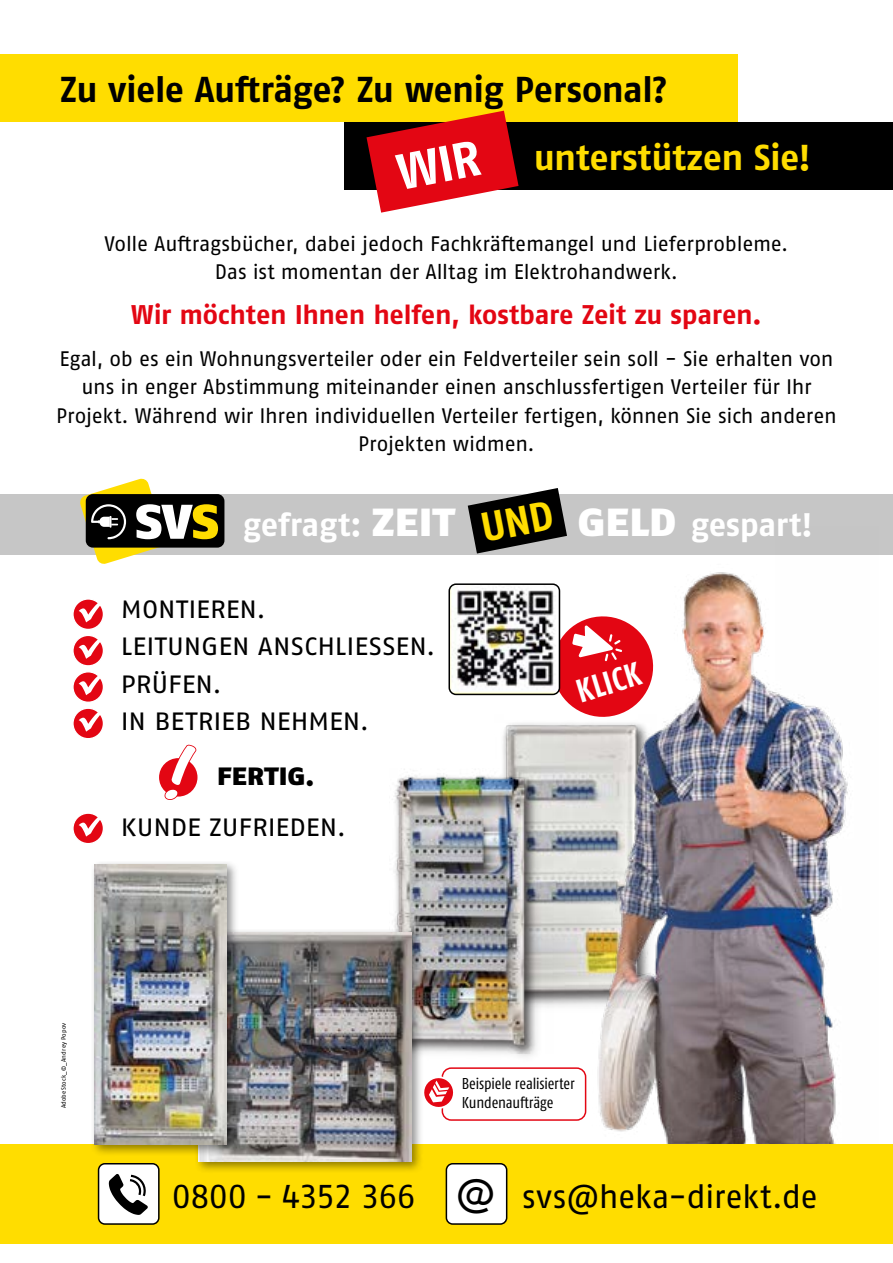
<style>
.page{position:relative;width:893px;height:1263px;background:#fff}
.page>*{position:absolute;margin:0;border:0;box-sizing:border-box;transform-origin:0 0}
.t1{font:900 39.15px "Fago Pro Extd";color:#fff}
.t2{font:700 36px "Fago Pro";letter-spacing:-.015em;color:#000}
.t3{font:700 36px "Fago Pro";letter-spacing:-.01em;color:#fd0}
.t4{font:33px "Fago Pro";letter-spacing:-.02em;color:#000}
.t5{font:700 condensed 32.7px "Fago Pro";color:#fff}
.t6{font:700 32.55px "Fago Pro";letter-spacing:-.01em;color:#fff}
.t7{font:700 27px "Fago Pro";letter-spacing:-.01em;color:#e30613}
.t8{font:25.05px/37.5px "Fago Pro Extd";color:#000}
.t9{font:900 25.05px "Fago Pro Extd";letter-spacing:.005em;color:#000}
.t10{font:21px/28.5px "Fago Pro";letter-spacing:-.015em;color:#000;text-align:center}
.t11{font:condensed 15.75px "Fago Pro";letter-spacing:-.01em;color:#000}
.t12{font:6.3px "Fago Pro";letter-spacing:.025em;color:#000}
.s1{font-family:"Fago Pro Extd";font-weight:900;font-size:39.15px}
</style>
<div class="page">
<div style="left:0;top:54px;width:737px;height:68px;background:#fd0"></div>
<div style="left:344px;top:122px;width:549px;height:68px;background:#000"></div>
<div style="left:0;top:494px;width:893px;height:60px;background:#c6c6c6"></div>
<svg style="left:72px;top:598px;width:32px;height:32px"></svg>
<svg style="left:79px;top:598px;width:25px;height:24px"></svg>
<svg style="left:72px;top:635px;width:32px;height:31px"></svg>
<svg style="left:79px;top:635px;width:25px;height:24px"></svg>
<svg style="left:72px;top:671px;width:32px;height:32px"></svg>
<svg style="left:79px;top:671px;width:25px;height:24px"></svg>
<svg style="left:72px;top:707px;width:32px;height:32px"></svg>
<svg style="left:79px;top:702px;width:25px;height:30px"></svg>
<svg style="left:72px;top:812px;width:32px;height:32px"></svg>
<svg style="left:79px;top:812px;width:25px;height:24px"></svg>
<svg style="left:157px;top:756px;width:42px;height:42px"></svg>
<img style="left:503px;top:723px;width:77px;height:283px">
<div style="left:86px;top:494px;width:138px;height:54px;background:#000;border-radius:7px"></div>
<svg style="left:80px;top:478px;width:138px;height:86px"></svg>
<img style="left:394px;top:769px;width:160px;height:284px">
<div style="left:442px;top:1067px;width:144px;height:54px;border:2px solid #e30613;border-radius:9px"></div>
<svg style="left:424px;top:1072px;width:29px;height:40px"></svg>
<div style="left:0;top:1144px;width:893px;height:100px;background:#fd0"></div>
<img style="left:580px;top:554px;width:298px;height:590px">
<div style="left:194px;top:929px;width:230px;height:244px;background:#000;opacity:.45"></div>
<img style="left:199px;top:932px;width:212px;height:229px">
<div style="left:90px;top:861px;width:148px;height:295px;background:#000;opacity:.45"></div>
<img style="left:94px;top:864px;width:132px;height:280px">
<div style="left:99px;top:1164px;width:60px;height:60px;background:#fff;border-radius:6px"></div>
<div style="left:98px;top:1163px;width:62px;height:62px;border:2px solid #000;border-radius:6px"></div>
<svg style="left:109px;top:1174px;width:39px;height:41px"></svg>
<div style="left:446px;top:1164px;width:61px;height:60px;background:#fff;border-radius:6px"></div>
<div style="left:446px;top:1163px;width:61px;height:62px;border:2px solid #000;border-radius:6px"></div>
<svg style="left:546px;top:609px;width:114px;height:115px"></svg>
<img style="left:451px;top:586px;width:108px;height:108px">
<div style="left:448px;top:583px;width:112px;height:112px;border:2px solid #000;border-radius:7px"></div>
<svg style="left:366px;top:111px;width:153px;height:102px"></svg>
<svg style="left:164px;top:756px;width:32px;height:42px"></svg>
<svg style="left:468px;top:488px;width:99px;height:65px"></svg>
<h2 class="t2" style="left:60px;top:68px;width:609px">Zu viele Aufträge? Zu wenig Personal?</h2>
<h2 class="t3" style="left:534px;top:136px;width:279px">unterstützen Sie!</h2>
<p class="t10" style="left:105px;top:229px;width:685px">Volle Auftragsbücher, dabei jedoch Fachkräftemangel und Lieferprobleme.<br>Das ist momentan der Alltag im Elektrohandwerk.</p>
<p class="t7" style="left:131px;top:299px;width:632px">Wir möchten Ihnen helfen, kostbare Zeit zu sparen.</p>
<p class="t10" style="left:56px;top:344px;width:782px">Egal, ob es ein Wohnungsverteiler oder ein Feldverteiler sein soll - Sie erhalten von uns in enger Abstimmung miteinander einen anschlussfertigen Verteiler für Ihr Projekt. Während wir Ihren individuellen Verteiler fertigen, können Sie sich anderen Projekten widmen.</p>
<h3 class="t6" style="left:242px;top:505px;width:213px">gefragt: <span class="s1">ZEIT</span></h3>
<h1 class="t1" style="left:577px;top:499px;width:101px">GELD</h1>
<h3 class="t6" style="left:690px;top:505px;width:124px">gespart!</h3>
<p class="t8" style="left:121px;top:590px;width:316px">MONTIEREN.<br>LEITUNGEN ANSCHLIESSEN.<br>PRÜFEN.<br>IN BETRIEB NEHMEN.</p>
<p class="t9" style="left:217px;top:761px;width:99px">FERTIG.</p>
<p class="t8" style="left:121px;top:809px;width:227px">KUNDE ZUFRIEDEN.</p>
<h3 class="t5" style="left:571px;top:673px;width:67px;rotate:-17deg">KLICK</h3>
<p class="t12" style="left:60px;top:1108px;width:88px;rotate:-90deg">AdobeStock_©_Andrey Popov</p>
<p class="t11" style="left:462px;top:1074px;width:114px">Beispiele realisierter</p>
<p class="t11" style="left:462px;top:1093px;width:93px">Kundenaufträge</p>
<h3 class="t4" style="left:172px;top:1177px;width:246px">0800 - 4352 366</h3>
<h3 class="t4" style="left:522px;top:1177px;width:297px">svs@heka-direkt.de</h3>
</div>
